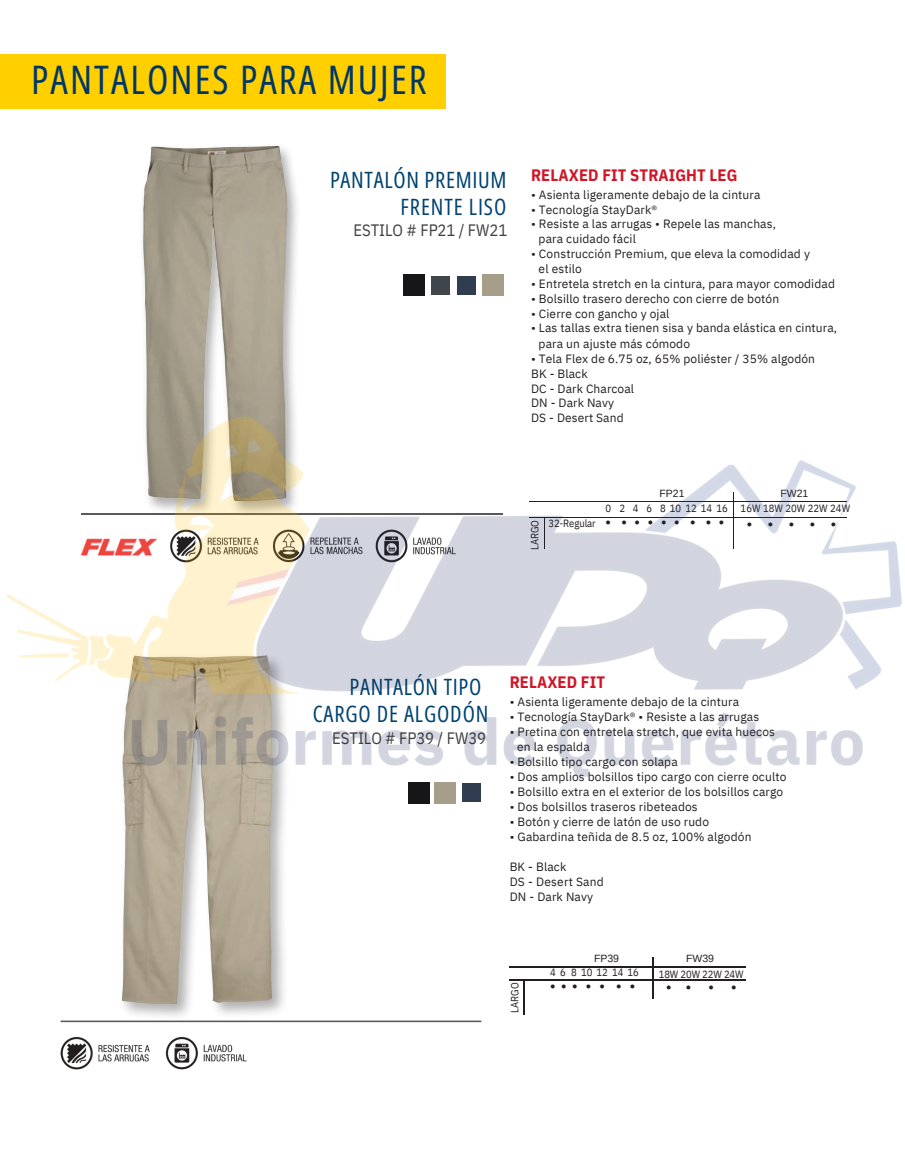
<style>
.page{position:relative;width:905px;height:1175px;background:#fff}
.page>*{position:absolute;margin:0;border:0;box-sizing:border-box;transform-origin:0 0}
.t1{font:39.3px "Open Sans Condensed";letter-spacing:.055em;color:#003767}
.t2{font:22.5px "Open Sans Condensed";letter-spacing:.03em;color:#004372}
.t3{font:16.5px "IBM Plex Sans Cond";letter-spacing:-.005em;color:#414042}
.t4{font:700 16.5px "IBM Plex Sans Cond";letter-spacing:.005em;color:#ce1627}
.t5{font:12px/14.7px "IBM Plex Sans";letter-spacing:.01em;color:#231f20}
.t6{font:10.5px "IBM Plex Sans Cond";letter-spacing:-.005em;color:#231f20}
.t7{font:10.5px "Arimo";color:#231f20}
.t8{font:9px "Arimo";color:#231f20}
</style>
<div class="page">
<div style="left:0;top:54px;width:445px;height:54px;background:#ffcf00"></div>
<img style="left:60px;top:1020px;width:422px;height:50px">
<hr style="left:509px;top:979px;width:236px;height:1px;background:#231f20">
<hr style="left:524px;top:980px;width:1px;height:34px;background:#231f20">
<hr style="left:653px;top:958px;width:1px;height:40px;background:#231f20">
<hr style="left:509px;top:966px;width:236px;height:1px;background:#231f20">
<img style="left:122px;top:797px;width:150px;height:206px">
<img style="left:462px;top:797px;width:18px;height:4px">
<div style="left:408px;top:782px;width:21px;height:21px;background:#161619"></div>
<div style="left:434px;top:782px;width:22px;height:21px;background:#a69e88"></div>
<img style="left:142px;top:145px;width:155px;height:233px">
<img style="left:143px;top:146px;width:132px;height:232px">
<img style="left:457px;top:276px;width:18px;height:18px">
<img style="left:431px;top:276px;width:18px;height:18px">
<div style="left:403px;top:275px;width:22px;height:21px;background:#161619"></div>
<div style="left:482px;top:275px;width:21px;height:21px;background:#a69e88"></div>
<img style="left:7px;top:378px;width:895px;height:419px">
<p class="t1" style="left:31px;top:52px;width:397px">PANTALONES PARA MUJER</p>
<h5 class="t2" style="left:330px;top:164px;width:178px">PANTALÓN PREMIUM</h5>
<h5 class="t2" style="left:400px;top:191px;width:107px">FRENTE LISO</h5>
<h5 class="t3" style="left:353px;top:219px;width:155px">ESTILO # FP21 / FW21</h5>
<p class="t4" style="left:531px;top:164px;width:208px">RELAXED FIT STRAIGHT LEG</p>
<p class="t5" style="left:531px;top:187px;width:231px">• Asienta ligeramente debajo de la cintura</p>
<p class="t5" style="left:531px;top:202px;width:128px">• Tecnología StayDark®</p>
<p class="t5" style="left:531px;top:216px;width:246px">• Resiste a las arrugas • Repele las manchas,</p>
<p class="t5" style="left:538px;top:231px;width:99px">para cuidado fácil</p>
<p class="t5" style="left:531px;top:246px;width:280px">• Construcción Premium, que eleva la comodidad y</p>
<h2 class="t5" style="left:538px;top:261px;width:45px">el estilo</h2>
<h4 class="t5" style="left:531px;top:276px;width:305px">• Entretela stretch en la cintura, para mayor comodidad</h4>
<h4 class="t5" style="left:531px;top:291px;width:249px">• Bolsillo trasero derecho con cierre de botón</h4>
<h4 class="t5" style="left:531px;top:306px;width:140px">• Cierre con gancho y ojal</h4>
<h4 class="t5" style="left:531px;top:320px;width:307px">• Las tallas extra tienen sisa y banda elástica en cintura,</h4>
<h3 class="t5" style="left:538px;top:336px;width:153px">para un ajuste más cómodo</h3>
<h5 class="t5" style="left:531px;top:351px;width:285px">• Tela Flex de 6.75 oz, 65% poliéster / 35% algodón<br>BK - Black<br>DC - Dark Charcoal<br>DN - Dark Navy<br>DS - Desert Sand</h5>
<p class="t6" style="left:528px;top:549px;width:31px;rotate:-90deg">LARGO</p>
<h5 class="t6" style="left:548px;top:516px;width:49px">32-Regular</h5>
<p class="t7" style="left:659px;top:487px;width:27px">FP21</p>
<p class="t7" style="left:780px;top:487px;width:29px">FW21</p>
<h5 class="t6" style="left:605px;top:501px;width:7px">0</h5>
<p class="t8" style="left:605px;top:516px;width:107px">● ●●●●● ● ●</p>
<p class="t8" style="left:719px;top:516px;width:7px">●</p>
<p class="t6" style="left:619px;top:501px;width:7px">2</p>
<h5 class="t6" style="left:633px;top:501px;width:7px">4</h5>
<h5 class="t6" style="left:646px;top:501px;width:7px">6</h5>
<h5 class="t6" style="left:660px;top:501px;width:69px">8 10 12 14 16</h5>
<h5 class="t6" style="left:740px;top:501px;width:111px">16W 18W 20W 22W 24W</h5>
<h5 class="t8" style="left:746px;top:518px;width:7px">●</h5>
<h5 class="t8" style="left:767px;top:518px;width:7px">●</h5>
<h6 class="t8" style="left:788px;top:518px;width:7px">●</h6>
<h6 class="t8" style="left:809px;top:518px;width:7px">●</h6>
<p class="t8" style="left:830px;top:518px;width:7px">●</p>
<p class="t2" style="left:349px;top:671px;width:133px">PANTALÓN TIPO</p>
<h6 class="t2" style="left:313px;top:698px;width:177px">CARGO DE ALGODÓN</h6>
<h6 class="t3" style="left:332px;top:727px;width:155px">ESTILO # FP39 / FW39</h6>
<p class="t4" style="left:509px;top:671px;width:97px">RELAXED FIT</p>
<h2 class="t5" style="left:509px;top:693px;width:231px">• Asienta ligeramente debajo de la cintura</h2>
<h5 class="t5" style="left:509px;top:708px;width:251px">• Tecnología StayDark® • Resiste a las arrugas</h5>
<h4 class="t5" style="left:509px;top:723px;width:267px">• Pretina con entretela stretch, que evita huecos</h4>
<h5 class="t5" style="left:517px;top:738px;width:74px">en la espalda</h5>
<h5 class="t5" style="left:509px;top:753px;width:169px">• Bolsillo tipo cargo con solapa</h5>
<h5 class="t5" style="left:509px;top:768px;width:278px">• Dos amplios bolsillos tipo cargo con cierre oculto</h5>
<p class="t5" style="left:509px;top:783px;width:275px">• Bolsillo extra en el exterior de los bolsillos cargo</p>
<p class="t5" style="left:509px;top:798px;width:189px">• Dos bolsillos traseros ribeteados</p>
<h5 class="t5" style="left:509px;top:813px;width:201px">• Botón y cierre de latón de uso rudo</h5>
<h5 class="t5" style="left:509px;top:828px;width:243px">• Gabardina teñida de 8.5 oz, 100% algodón</h5>
<h5 class="t5" style="left:509px;top:858px;width:58px">BK - Black</h5>
<p class="t5" style="left:509px;top:873px;width:96px">DS - Desert Sand</p>
<p class="t5" style="left:509px;top:888px;width:85px">DN - Dark Navy</p>
<p class="t6" style="left:507px;top:1012px;width:31px;rotate:-90deg">LARGO</p>
<p class="t7" style="left:594px;top:952px;width:27px">FP39</p>
<p class="t7" style="left:686px;top:952px;width:29px">FW39</p>
<p class="t6" style="left:571px;top:965px;width:69px">8 10 12 14 16</p>
<p class="t6" style="left:550px;top:965px;width:17px">4 6</p>
<h6 class="t6" style="left:658px;top:967px;width:86px">18W 20W 22W 24W</h6>
<p class="t8" style="left:550px;top:980px;width:56px">●●● ● ●</p>
<p class="t8" style="left:616px;top:980px;width:21px">● ●</p>
<p class="t8" style="left:666px;top:981px;width:7px">●</p>
<p class="t8" style="left:686px;top:981px;width:7px">●</p>
<h6 class="t8" style="left:708px;top:981px;width:7px">●</h6>
<h6 class="t8" style="left:731px;top:981px;width:7px">●</h6>
</div>
